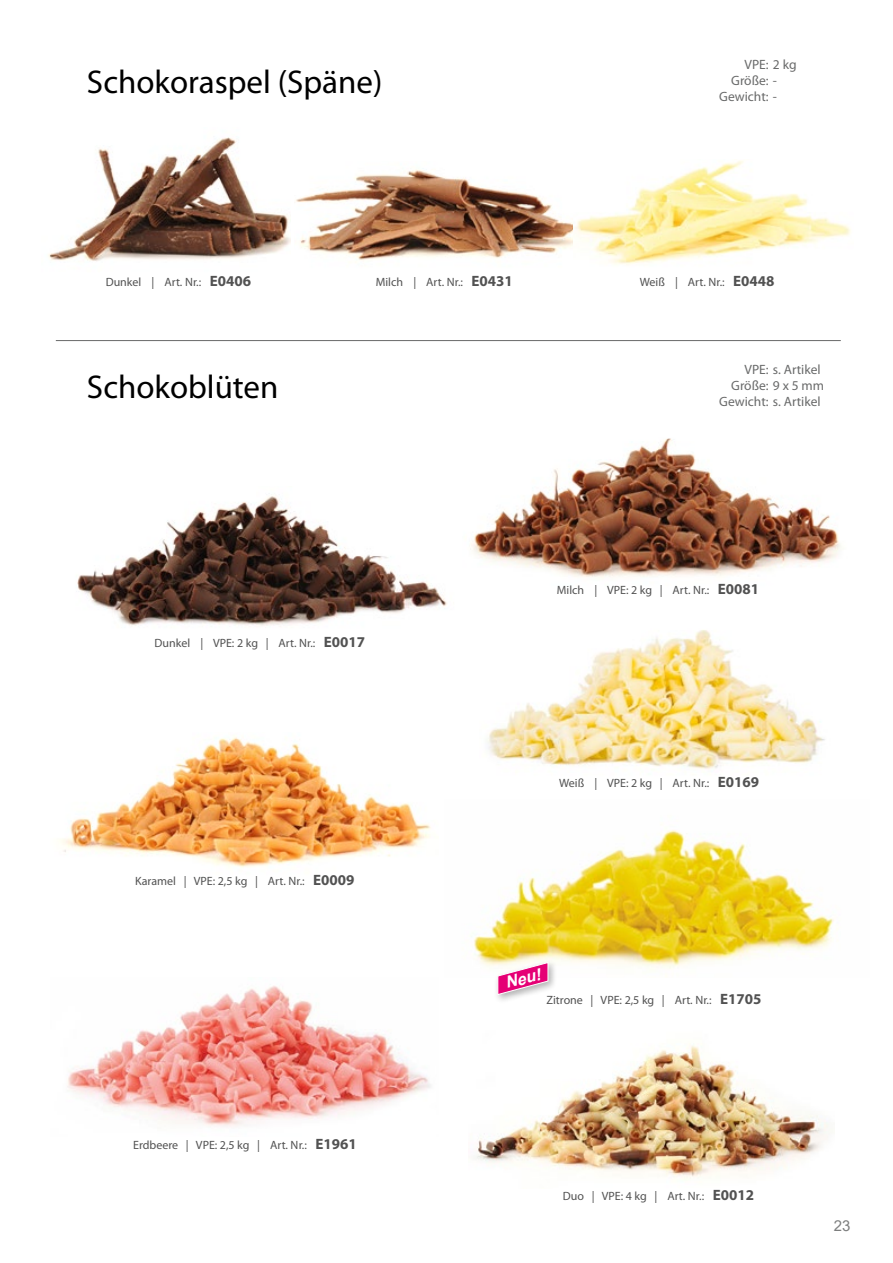
<style>
.page{position:relative;width:893px;height:1263px;background:#fff}
.page>*{position:absolute;margin:0;border:0;box-sizing:border-box;transform-origin:0 0}
.t1{font:33px "Myriad Pro";color:#000}
.t2{font:italic 700 16.2px "Arial";color:#fff}
.t3{font:15px "Arial";color:#7d7e7e}
.t4{font:13.5px/16.2px "Myriad Pro";color:#696a6a;text-align:right}
.t5{font:12px "Myriad Pro";color:#525252}
.s1{font-weight:700;font-size:15px}
</style>
<div class="page">
<img style="left:48px;top:137px;width:242px;height:124px">
<img style="left:295px;top:169px;width:279px;height:92px">
<img style="left:574px;top:160px;width:277px;height:105px">
<img style="left:470px;top:438px;width:371px;height:140px">
<img style="left:77px;top:496px;width:370px;height:130px">
<img style="left:487px;top:630px;width:338px;height:139px">
<img style="left:473px;top:830px;width:361px;height:140px">
<img style="left:60px;top:736px;width:371px;height:132px">
<hr style="left:56px;top:340px;width:785px;height:1px;background:#696a6a">
<img style="left:67px;top:986px;width:364px;height:141px">
<div style="left:493px;top:958px;width:64px;height:46px;background:#000;opacity:.3"></div>
<svg style="left:497px;top:961px;width:52px;height:35px"></svg>
<img style="left:476px;top:1043px;width:353px;height:137px">
<h1 class="t1" style="left:87px;top:61px;width:297px">Schokoraspel (Späne)</h1>
<p class="t4" style="left:744px;top:56px;width:54px">VPE: 2 kg</p>
<p class="t4" style="left:731px;top:72px;width:47px">Größe: -</p>
<p class="t4" style="left:719px;top:88px;width:59px">Gewicht: -</p>
<p class="t5" style="left:106px;top:274px;width:147px">Dunkel | Art. Nr.: <span class="s1">E0406</span></p>
<p class="t5" style="left:376px;top:274px;width:139px">Milch | Art. Nr.: <span class="s1">E0431</span></p>
<p class="t5" style="left:640px;top:274px;width:136px">Weiß | Art. Nr.: <span class="s1">E0448</span></p>
<h1 class="t1" style="left:87px;top:367px;width:193px">Schokoblüten</h1>
<p class="t4" style="left:719px;top:361px;width:106px">VPE: s. Artikel<br>Größe: 9 x 5 mm<br>Gewicht: s. Artikel</p>
<p class="t5" style="left:154px;top:635px;width:212px">Dunkel | VPE: 2 kg | Art. Nr.: <span class="s1">E0017</span></p>
<p class="t5" style="left:135px;top:874px;width:221px">Karamel | VPE: 2,5 kg | Art. Nr.: <span class="s1">E0009</span></p>
<p class="t5" style="left:133px;top:1137px;width:225px">Erdbeere | VPE: 2,5 kg | Art. Nr.: <span class="s1">E1961</span></p>
<p class="t5" style="left:557px;top:582px;width:204px">Milch | VPE: 2 kg | Art. Nr.: <span class="s1">E0081</span></p>
<p class="t5" style="left:559px;top:776px;width:202px">Weiß | VPE: 2 kg | Art. Nr.: <span class="s1">E0169</span></p>
<h2 class="t2" style="left:503px;top:972px;width:37px;rotate:-14deg">Neu!</h2>
<p class="t5" style="left:546px;top:993px;width:216px">Zitrone | VPE: 2,5 kg | Art. Nr.: <span class="s1">E1705</span></p>
<p class="t5" style="left:563px;top:1189px;width:193px">Duo | VPE: 4 kg | Art. Nr.: <span class="s1">E0012</span></p>
<p class="t3" style="left:834px;top:1215px;width:18px">23</p>
</div>
